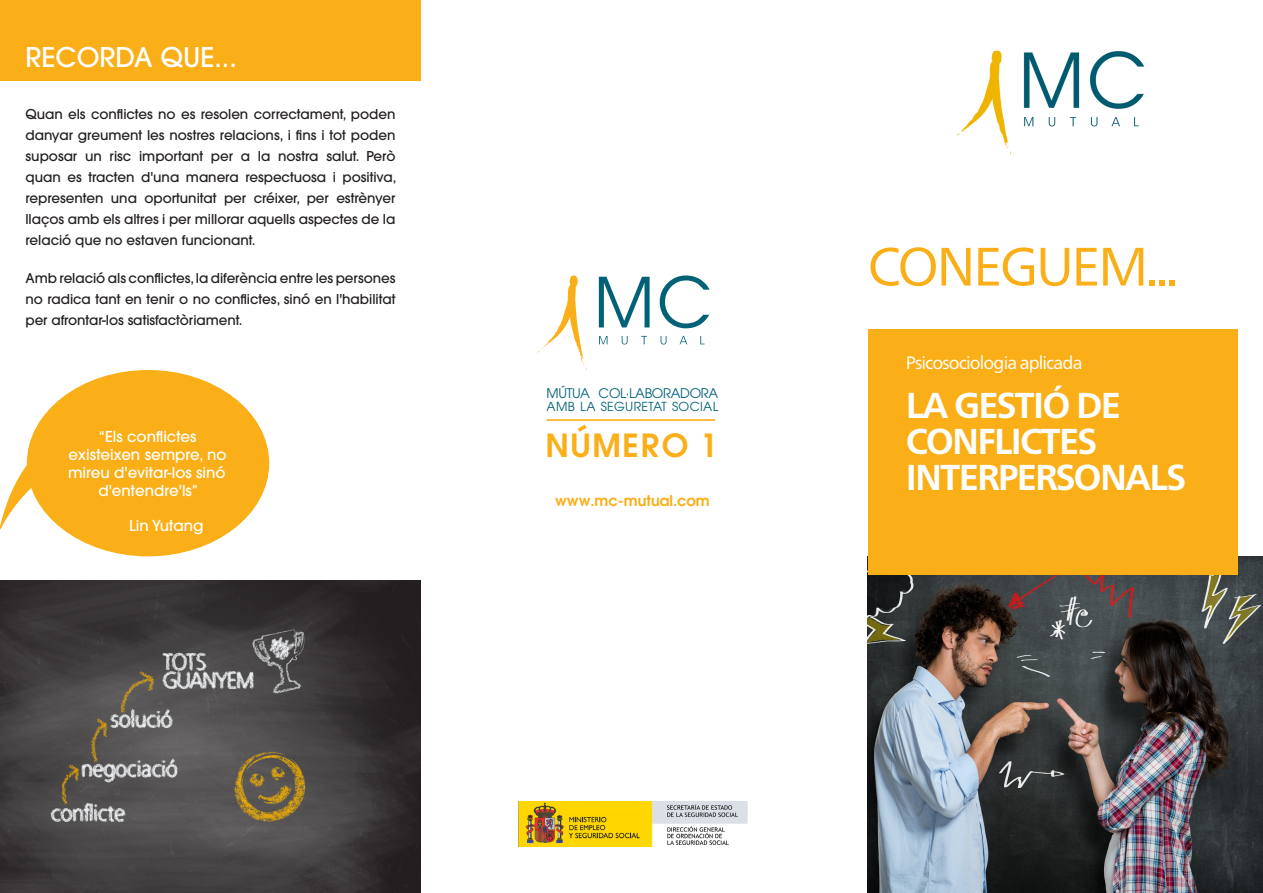
<style>
.page{position:relative;width:1263px;height:893px;background:#fff}
.page>*{position:absolute;margin:0;border:0;box-sizing:border-box;transform-origin:0 0}
.t1{font:54px "Frutiger Neue LT Pro";letter-spacing:-.05em;color:#faaf18}
.t2{font:700 36px/36px "Frutiger Neue LT Pro";letter-spacing:-.05em;color:#fff}
.t3{font:600 31.8px "ITC Avant Garde Std";letter-spacing:.05em;color:#faaf18}
.t4{font:500 27px "ITC Avant Garde Std";color:#fff}
.t5{font:18px "Frutiger Neue LT Pro";letter-spacing:-.05em;color:#fff}
.t6{font:500 15px/18px "ITC Avant Garde Std";color:#fff;text-align:center}
.Bold_Italic{font:600 14.7px "ITC Avant Garde Std";color:#faaf18}
.t7{font:500 13.5px/21px "ITC Avant Garde Std";letter-spacing:-.005em;color:#231f20;text-align:justify}
.t8{font:13.2px "ITC Avant Garde Pro";letter-spacing:-.025em;color:#016176}
.t9{font:12.45px "ITC Avant Garde Pro";letter-spacing:.025em;color:#016176}
</style>
<div class="page">
<img style="left:956px;top:50px;width:189px;height:105px">
<img style="left:518px;top:801px;width:230px;height:46px">
<img style="left:867px;top:556px;width:396px;height:337px">
<svg style="left:537px;top:275px;width:50px;height:95px"></svg>
<svg style="left:660px;top:275px;width:50px;height:53px"></svg>
<svg style="left:622px;top:336px;width:6px;height:8px"></svg>
<svg style="left:641px;top:336px;width:6px;height:8px"></svg>
<svg style="left:661px;top:336px;width:5px;height:8px"></svg>
<svg style="left:679px;top:336px;width:8px;height:8px"></svg>
<svg style="left:700px;top:336px;width:4px;height:8px"></svg>
<svg style="left:599px;top:277px;width:51px;height:50px"></svg>
<svg style="left:599px;top:336px;width:8px;height:8px"></svg>
<hr style="left:547px;top:419px;width:168px;height:2px;background:#faaf18">
<div style="left:0;top:0;width:421px;height:81px;background:#faaf18"></div>
<div style="left:28px;top:371px;width:240px;height:185px;background:#faaf18;border-radius:50%"></div>
<svg style="left:0;top:459px;width:42px;height:71px"></svg>
<img style="left:0;top:581px;width:421px;height:312px">
<div style="left:867px;top:330px;width:370px;height:245px;background:#faaf18"></div>
<p class="t4" style="left:26px;top:40px;width:213px">RECORDA QUE...</p>
<p class="t7" style="left:26px;top:103px;width:372px">Quan els conflictes no es resolen correctament, poden danyar greument les nostres relacions, i fins i tot poden suposar un risc important per a la nostra salut. Però quan es tracten d'una manera respectuosa i positiva, representen una oportunitat per créixer, per estrènyer llaços amb els altres i per millorar aquells aspectes de la relació que no estaven funcionant.</p>
<p class="t7" style="left:26px;top:267px;width:371px">Amb relació als conflictes, la diferència entre les persones no radica tant en tenir o no conflictes, sinó en l'habilitat per afrontar-los satisfactòriament.</p>
<p class="t6" style="left:68px;top:427px;width:160px">“Els conflictes existeixen sempre, no mireu d'evitar-los sinó d'entendre'ls”</p>
<p class="t6" style="left:129px;top:516px;width:76px">Lin Yutang</p>
<p class="t8" style="left:547px;top:385px;width:173px">MÚTUA COL·LABORADORA</p>
<p class="t9" style="left:547px;top:399px;width:173px">AMB LA SEGURETAT SOCIAL</p>
<p class="t3" style="left:545px;top:424px;width:174px">NÚMERO 1</p>
<p class="Bold_Italic" style="left:555px;top:491px;width:156px">www.mc-mutual.com</p>
<p class="t1" style="left:867px;top:234px;width:313px">CONEGUEM...</p>
<p class="t5" style="left:906px;top:352px;width:178px">Psicosociologia aplicada</p>
<p class="t2" style="left:906px;top:387px;width:282px">LA GESTIÓ DE<br>CONFLICTES<br>INTERPERSONALS</p>
</div>
